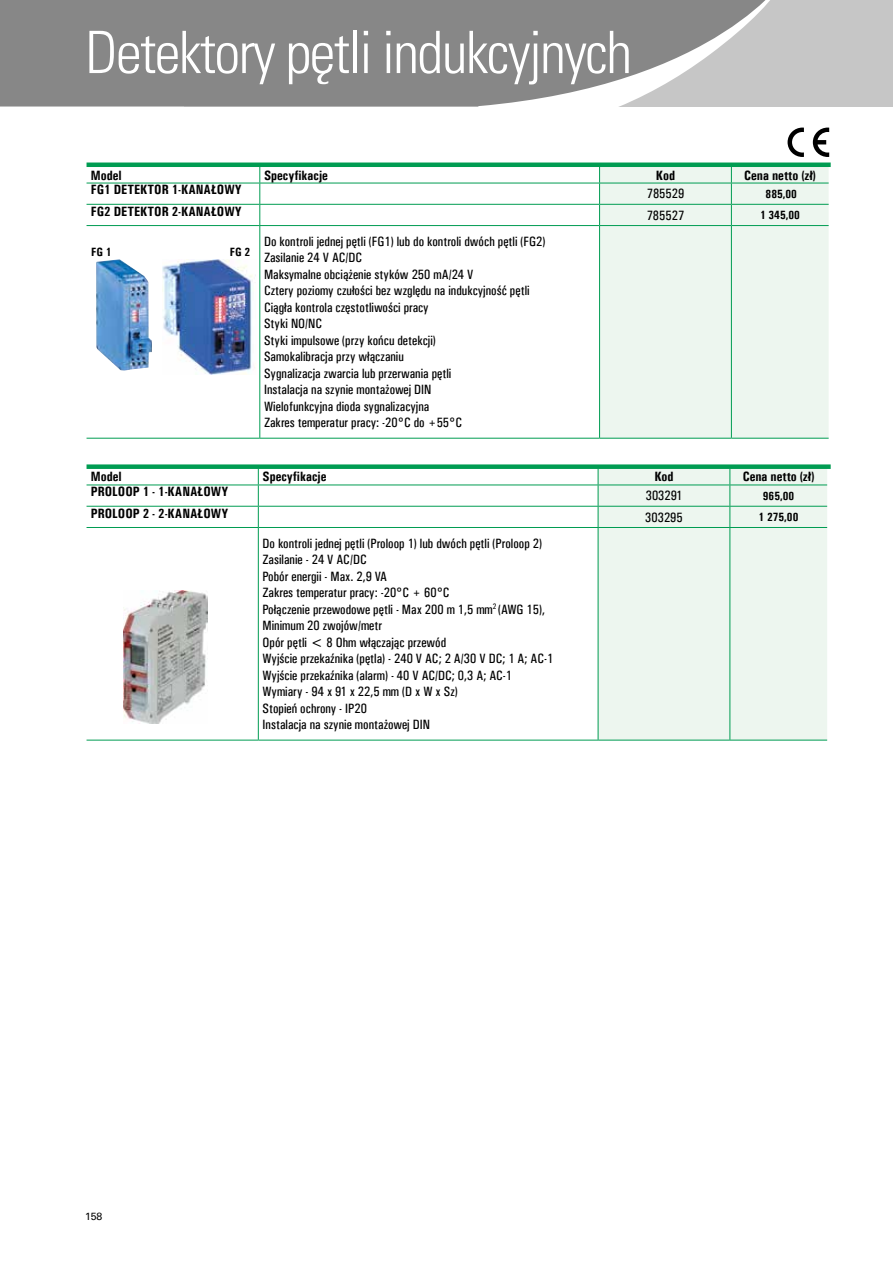
<style>
.page{position:relative;width:893px;height:1263px;background:#fff}
.page>*{position:absolute;margin:0;border:0;box-sizing:border-box;transform-origin:0 0}
.t1{font:58.5px "Univers Com 47 Light Cond";letter-spacing:-.03em;color:#fff}
.t2{font:13.5px/16.5px "Univers Condensed";color:#000}
.t3{font:700 condensed 13.5px "Univers";color:#000}
.t4{font:700 condensed 12px "Univers";color:#000}
.t5{font:10.5px "Univers Com 55 Roman";color:#000}
</style>
<div class="page">
<div style="left:185px;top:0;width:708px;height:106px;background:#c6c6c6"></div>
<div style="left:0;top:0;width:478px;height:106px;background:#878787"></div>
<img style="left:96px;top:259px;width:56px;height:111px">
<img style="left:163px;top:259px;width:93px;height:116px">
<svg style="left:478px;top:0;width:351px;height:157px"></svg>
<img style="left:123px;top:591px;width:84px;height:133px">
<div style="left:600px;top:167px;width:229px;height:271px;background:#edf6ef"></div>
<hr style="left:87px;top:183px;width:173px;height:1px;background:#009c52">
<hr style="left:260px;top:183px;width:340px;height:1px;background:#009c52">
<hr style="left:600px;top:183px;width:131px;height:1px;background:#009c52">
<hr style="left:731px;top:183px;width:98px;height:1px;background:#009c52">
<hr style="left:87px;top:204px;width:173px;height:1px;background:#009c52">
<svg style="left:259px;top:167px;width:1px;height:58px"></svg>
<hr style="left:260px;top:204px;width:340px;height:1px;background:#009c52">
<svg style="left:599px;top:167px;width:1px;height:58px"></svg>
<hr style="left:600px;top:204px;width:131px;height:1px;background:#009c52">
<svg style="left:731px;top:167px;width:1px;height:58px"></svg>
<hr style="left:731px;top:204px;width:98px;height:1px;background:#009c52">
<hr style="left:87px;top:225px;width:173px;height:1px;background:#009c52">
<hr style="left:87px;top:438px;width:173px;height:1px;background:#009c52">
<hr style="left:259px;top:226px;width:1px;height:212px;background:#009c52">
<hr style="left:260px;top:225px;width:340px;height:1px;background:#009c52">
<hr style="left:260px;top:438px;width:340px;height:1px;background:#009c52">
<hr style="left:599px;top:226px;width:1px;height:212px;background:#009c52">
<hr style="left:600px;top:225px;width:131px;height:1px;background:#009c52">
<hr style="left:600px;top:438px;width:131px;height:1px;background:#009c52">
<hr style="left:731px;top:226px;width:1px;height:212px;background:#009c52">
<hr style="left:731px;top:225px;width:98px;height:1px;background:#009c52">
<hr style="left:731px;top:438px;width:98px;height:1px;background:#009c52">
<div style="left:599px;top:469px;width:228px;height:271px;background:#edf6ef"></div>
<hr style="left:87px;top:485px;width:171px;height:1px;background:#009c52">
<hr style="left:258px;top:485px;width:340px;height:1px;background:#009c52">
<hr style="left:598px;top:485px;width:132px;height:1px;background:#009c52">
<hr style="left:730px;top:485px;width:97px;height:1px;background:#009c52">
<hr style="left:87px;top:506px;width:171px;height:1px;background:#009c52">
<svg style="left:258px;top:469px;width:1px;height:58px"></svg>
<hr style="left:258px;top:506px;width:340px;height:1px;background:#009c52">
<svg style="left:598px;top:469px;width:1px;height:58px"></svg>
<hr style="left:598px;top:506px;width:132px;height:1px;background:#009c52">
<svg style="left:729px;top:469px;width:1px;height:58px"></svg>
<hr style="left:730px;top:506px;width:97px;height:1px;background:#009c52">
<hr style="left:87px;top:527px;width:171px;height:1px;background:#009c52">
<hr style="left:87px;top:740px;width:171px;height:1px;background:#009c52">
<hr style="left:258px;top:528px;width:1px;height:212px;background:#009c52">
<hr style="left:258px;top:527px;width:340px;height:1px;background:#009c52">
<hr style="left:258px;top:740px;width:340px;height:1px;background:#009c52">
<hr style="left:598px;top:528px;width:1px;height:212px;background:#009c52">
<hr style="left:598px;top:527px;width:132px;height:1px;background:#009c52">
<hr style="left:598px;top:740px;width:132px;height:1px;background:#009c52">
<hr style="left:729px;top:528px;width:1px;height:212px;background:#009c52">
<hr style="left:730px;top:527px;width:97px;height:1px;background:#009c52">
<hr style="left:730px;top:740px;width:97px;height:1px;background:#009c52">
<div style="left:87px;top:162px;width:744px;height:5px;background:#009c52"></div>
<div style="left:87px;top:464px;width:744px;height:5px;background:#009c52"></div>
<h1 class="t1" style="left:85px;top:17px;width:549px">Detektory pętli indukcyjnych</h1>
<p class="t3" style="left:91px;top:167px;width:32px">Model</p>
<p class="t3" style="left:264px;top:167px;width:65px">Specyfikacje</p>
<p class="t3" style="left:656px;top:167px;width:21px">Kod</p>
<p class="t3" style="left:744px;top:167px;width:73px">Cena netto (zł)</p>
<p class="t3" style="left:91px;top:182px;width:153px">FG1 DETEKTOR 1-KANAŁOWY</p>
<p class="t2" style="left:647px;top:185px;width:39px">785529</p>
<p class="t4" style="left:766px;top:186px;width:33px">885,00</p>
<p class="t3" style="left:91px;top:203px;width:153px">FG2 DETEKTOR 2-KANAŁOWY</p>
<p class="t2" style="left:647px;top:207px;width:39px">785527</p>
<p class="t4" style="left:760px;top:208px;width:41px">1 345,00</p>
<p class="t2" style="left:264px;top:233px;width:283px">Do kontroli jednej pętli (FG1) lub do kontroli dwóch pętli (FG2)<br>Zasilanie 24 V AC/DC<br>Maksymalne obciążenie styków 250 mA/24 V<br>Cztery poziomy czułości bez względu na indukcyjność pętli Ciągła kontrola częstotliwości pracy<br>Styki NO/NC<br>Styki impulsowe (przy końcu detekcji)<br>Samokalibracja przy włączaniu<br>Sygnalizacja zwarcia lub przerwania pętli<br>Instalacja na szynie montażowej DIN<br>Wielofunkcyjna dioda sygnalizacyjna<br>Zakres temperatur pracy: -20°C do +55°C</p>
<p class="t4" style="left:91px;top:245px;width:22px">FG 1</p>
<p class="t4" style="left:230px;top:245px;width:22px">FG 2</p>
<p class="t3" style="left:91px;top:469px;width:32px">Model</p>
<p class="t3" style="left:263px;top:469px;width:65px">Specyfikacje</p>
<p class="t3" style="left:654px;top:469px;width:21px">Kod</p>
<p class="t3" style="left:743px;top:469px;width:73px">Cena netto (zł)</p>
<p class="t3" style="left:91px;top:484px;width:139px">PROLOOP 1 - 1-KANAŁOWY</p>
<p class="t2" style="left:646px;top:487px;width:38px">303291</p>
<p class="t4" style="left:763px;top:488px;width:33px">965,00</p>
<p class="t3" style="left:91px;top:505px;width:139px">PROLOOP 2 - 2-KANAŁOWY</p>
<p class="t2" style="left:645px;top:509px;width:39px">303295</p>
<p class="t4" style="left:759px;top:510px;width:41px">1 275,00</p>
<p class="t2" style="left:263px;top:535px;width:292px">Do kontroli jednej pętli (Proloop 1) lub dwóch pętli (Proloop 2)<br>Zasilanie - 24 V AC/DC<br>Pobór energii - Max. 2,9 VA<br>Zakres temperatur pracy: -20°C + 60°C<br>Połączenie przewodowe pętli - Max 200 m 1,5 mm<sup>2</sup> (AWG 15), Minimum 20 zwojów/metr<br>Opór pętli &lt; 8 Ohm włączając przewód<br>Wyjście przekaźnika (pętla) - 240 V AC; 2 A/30 V DC; 1 A; AC-1<br>Wyjście przekaźnika (alarm) - 40 V AC/DC; 0,3 A; AC-1<br>Wymiary - 94 x 91 x 22,5 mm (D x W x Sz)<br>Stopień ochrony - IP20<br>Instalacja na szynie montażowej DIN</p>
<p class="t5" style="left:85px;top:1209px;width:19px">158</p>
</div>
